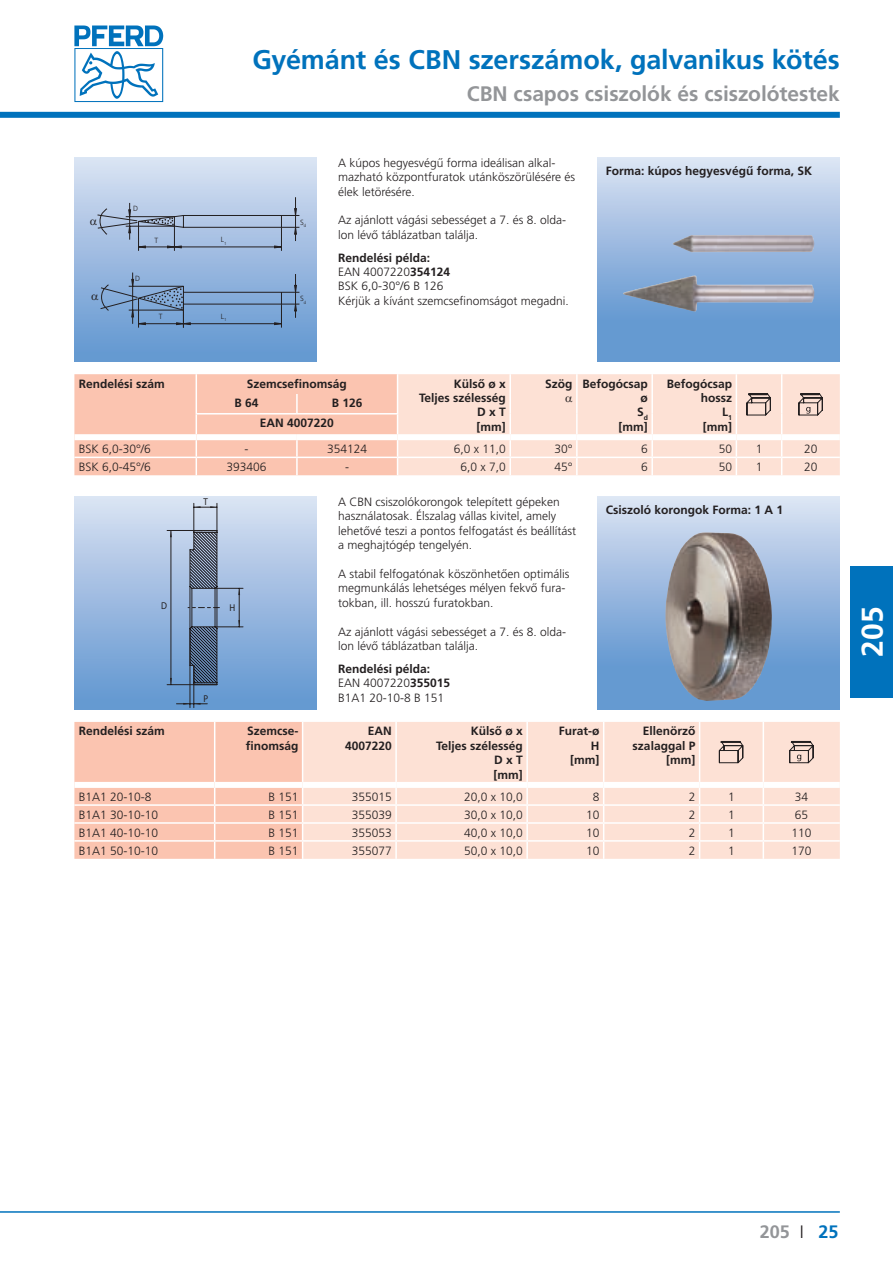
<style>
.page{position:relative;width:893px;height:1263px;background:#fff}
.page>*{position:absolute;margin:0;border:0;box-sizing:border-box;transform-origin:0 0}
.t1{font:700 30px "Frutiger";color:#fff}
.t2{font:700 27px "Frutiger CE";letter-spacing:-.005em;color:#0072bc}
.t3{font:700 21px "Frutiger CE";letter-spacing:-.005em;color:#939598}
.t4{font:700 18px "Frutiger";color:#939598}
.t5{font:700 18px "Frutiger CE";color:#0072bc}
.t6{font:300 12px/14.4px "Frutiger CE";color:#231f20}
.t7{font:700 12px/14.4px "Frutiger CE";color:#231f20;text-align:right}
.t8{font:9.9px "Myriad Pro";color:#231f20;scale:.9 1}
.t9{font:300 7.5px "Frutiger";color:#231f20}
.s1{font-weight:700}
.s2{font-weight:300;color:#231f20}
</style>
<div class="page">
<svg style="left:74px;top:26px;width:89px;height:76px"></svg>
<div style="left:850px;top:566px;width:43px;height:131px;background:#0072bc"></div>
<div style="left:0;top:112px;width:840px;height:6px;background:#0072bc"></div>
<hr style="left:0;top:1211px;width:840px;height:2px;background:#0072bc">
<svg style="left:597px;top:157px;width:243px;height:204px;background:#98b7dc"></svg>
<img style="left:623px;top:235px;width:191px;height:59px">
<div style="left:74px;top:157px;width:243px;height:204px;background:linear-gradient(to bottom,#dae2f2,#6095d0)"></div>
<svg style="left:597px;top:496px;width:243px;height:213px;background:#9abae0"></svg>
<img style="left:665px;top:532px;width:107px;height:169px">
<div style="left:303px;top:722px;width:537px;height:137px;background:#fde1d5"></div>
<hr style="left:395px;top:722px;width:2px;height:60px;background:#fff">
<hr style="left:526px;top:722px;width:2px;height:60px;background:#fff">
<hr style="left:603px;top:722px;width:1px;height:60px;background:#fff">
<hr style="left:699px;top:722px;width:1px;height:60px;background:#fff">
<hr style="left:763px;top:722px;width:1px;height:60px;background:#fff">
<hr style="left:303px;top:804px;width:93px;height:2px;background:#fff">
<hr style="left:396px;top:804px;width:131px;height:2px;background:#fff">
<hr style="left:527px;top:804px;width:77px;height:2px;background:#fff">
<hr style="left:604px;top:804px;width:96px;height:2px;background:#fff">
<hr style="left:700px;top:804px;width:63px;height:2px;background:#fff">
<hr style="left:763px;top:804px;width:77px;height:2px;background:#fff">
<hr style="left:303px;top:822px;width:93px;height:2px;background:#fff">
<hr style="left:396px;top:822px;width:131px;height:2px;background:#fff">
<hr style="left:527px;top:822px;width:77px;height:2px;background:#fff">
<hr style="left:604px;top:822px;width:96px;height:2px;background:#fff">
<hr style="left:700px;top:822px;width:63px;height:2px;background:#fff">
<hr style="left:763px;top:822px;width:77px;height:2px;background:#fff">
<hr style="left:303px;top:840px;width:93px;height:2px;background:#fff">
<svg style="left:74px;top:722px;width:229px;height:137px;background:#fbc6b3"></svg>
<hr style="left:396px;top:840px;width:131px;height:2px;background:#fff">
<svg style="left:395px;top:788px;width:2px;height:71px"></svg>
<hr style="left:527px;top:840px;width:77px;height:2px;background:#fff">
<svg style="left:526px;top:788px;width:2px;height:71px"></svg>
<hr style="left:604px;top:840px;width:96px;height:2px;background:#fff">
<svg style="left:603px;top:788px;width:1px;height:71px"></svg>
<hr style="left:700px;top:840px;width:63px;height:2px;background:#fff">
<svg style="left:699px;top:788px;width:1px;height:71px"></svg>
<hr style="left:763px;top:840px;width:77px;height:2px;background:#fff">
<svg style="left:763px;top:788px;width:1px;height:71px"></svg>
<div style="left:74px;top:782px;width:141px;height:6px;background:#fff"></div>
<div style="left:215px;top:782px;width:88px;height:6px;background:#fff"></div>
<div style="left:303px;top:782px;width:93px;height:6px;background:#fff"></div>
<div style="left:396px;top:782px;width:131px;height:6px;background:#fff"></div>
<div style="left:527px;top:782px;width:77px;height:6px;background:#fff"></div>
<div style="left:604px;top:782px;width:96px;height:6px;background:#fff"></div>
<div style="left:700px;top:782px;width:63px;height:6px;background:#fff"></div>
<div style="left:763px;top:782px;width:77px;height:6px;background:#fff"></div>
<svg style="left:719px;top:740px;width:25px;height:24px"></svg>
<svg style="left:789px;top:740px;width:25px;height:24px"></svg>
<div style="left:74px;top:496px;width:243px;height:213px;background:linear-gradient(to bottom,#dae2f2,#5f94cf)"></div>
<hr style="left:194px;top:665px;width:1px;height:43px;background:#231f20">
<hr style="left:190px;top:629px;width:1px;height:79px;background:#231f20">
<svg style="left:176px;top:703px;width:31px;height:2px"></svg>
<svg style="left:167px;top:503px;width:76px;height:182px;background:#8ba2c0"></svg>
<svg style="left:74px;top:374px;width:766px;height:101px;background:#fbd7c9"></svg>
<svg style="left:90px;top:197px;width:209px;height:131px;background:#91aed2"></svg>
<p class="t9" style="left:133px;top:204px;width:7px">D</p>
<p class="t9" style="left:135px;top:274px;width:7px">D</p>
<p class="t9" style="left:154px;top:236px;width:5px">T</p>
<p class="t9" style="left:159px;top:312px;width:5px">T</p>
<p class="t9" style="left:221px;top:235px;width:7px">L<sub>1</sub></p>
<p class="t9" style="left:221px;top:312px;width:7px">L<sub>1</sub></p>
<h2 class="t2" style="left:253px;top:44px;width:589px">Gyémánt és CBN szerszámok, galvanikus kötés</h2>
<h3 class="t3" style="left:467px;top:81px;width:375px">CBN csapos csiszolók és csiszolótestek</h3>
<p class="t9" style="left:300px;top:218px;width:8px">S<sub>d</sub></p>
<p class="t9" style="left:300px;top:295px;width:8px">S<sub>d</sub></p>
<p class="t6" style="left:338px;top:155px;width:239px">A kúpos hegyesvégű forma ideálisan alkal&shy;mazható központfuratok utánköszörülésére és élek letörésére.</p>
<p class="t6" style="left:338px;top:213px;width:230px">Az ajánlott vágási sebességet a 7. és 8. olda&shy;lon lévő táblázatban találja.</p>
<p class="t6" style="left:338px;top:250px;width:232px"><span class="s1">Rendelési példa:<br></span>EAN 4007220<span class="s1">354124<br></span>BSK 6,0-30°/6 B 126<br>Kérjük a kívánt szemcsefinomságot megadni.</p>
<p class="t7" style="left:606px;top:164px;width:208px">Forma: kúpos hegyesvégű forma, SK</p>
<p class="t7" style="left:79px;top:376px;width:88px">Rendelési szám</p>
<p class="t7" style="left:247px;top:376px;width:102px">Szemcsefinomság</p>
<p class="t7" style="left:419px;top:376px;width:88px">Külső ø x<br>Teljes szélesség<br>D x T<br>[mm]</p>
<p class="t7" style="left:545px;top:376px;width:104px">Szög Befogócsap ø<br>S<sub>d<br></sub>[mm]</p>
<p class="t7" style="left:667px;top:376px;width:67px">Befogócsap hossz<br>L<sub>1<br></sub>[mm]</p>
<p class="t7" style="left:235px;top:396px;width:26px">B 64</p>
<p class="t7" style="left:260px;top:393px;width:104px;line-height:19.8px;text-align:left;text-indent:72px">B 126<br>EAN 4007220</p>
<p class="t6" style="left:79px;top:442px;width:74px">BSK 6,0-30°/6</p>
<p class="t6" style="left:245px;top:442px;width:5px">-</p>
<p class="t6" style="left:327px;top:442px;width:42px">354124</p>
<p class="t6" style="left:454px;top:442px;width:54px">6,0 x 11,0</p>
<p class="t6" style="left:554px;top:442px;width:20px">30°</p>
<p class="t6" style="left:641px;top:442px;width:8px">6</p>
<p class="t6" style="left:719px;top:442px;width:15px">50</p>
<p class="t6" style="left:756px;top:442px;width:8px">1</p>
<p class="t6" style="left:804px;top:442px;width:15px">20</p>
<p class="t6" style="left:79px;top:459px;width:74px">BSK 6,0-45°/6</p>
<p class="t6" style="left:227px;top:459px;width:42px">393406</p>
<p class="t6" style="left:345px;top:459px;width:5px">-</p>
<p class="t6" style="left:461px;top:459px;width:47px">6,0 x 7,0</p>
<p class="t6" style="left:554px;top:459px;width:20px">45°</p>
<p class="t6" style="left:641px;top:459px;width:8px">6</p>
<p class="t6" style="left:719px;top:459px;width:15px">50</p>
<p class="t6" style="left:756px;top:459px;width:8px">1</p>
<p class="t6" style="left:804px;top:459px;width:15px">20</p>
<p class="t8" style="left:204px;top:495px;width:6px">T</p>
<p class="t8" style="left:161px;top:599px;width:8px">D</p>
<p class="t8" style="left:230px;top:602px;width:8px">H</p>
<p class="t8" style="left:203px;top:692px;width:7px">P</p>
<p class="t6" style="left:338px;top:494px;width:240px">A CBN csiszolókorongok telepített gépeken használatosak. Élszalag vállas kivitel, amely lehetővé teszi a pontos felfogatást és beállítást a meghajtógép tengelyén.</p>
<p class="t6" style="left:338px;top:566px;width:233px">A stabil felfogatónak köszönhetően optimális megmunkálás lehetséges mélyen fekvő fura&shy;tokban, ill. hosszú furatokban.</p>
<p class="t6" style="left:338px;top:624px;width:230px">Az ajánlott vágási sebességet a 7. és 8. olda&shy;lon lévő táblázatban találja.</p>
<p class="t6" style="left:338px;top:661px;width:114px"><span class="s1">Rendelési példa:<br></span>EAN 4007220<span class="s1">355015<br></span>B1A1 20-10-8 B 151</p>
<p class="t7" style="left:606px;top:503px;width:179px">Csiszoló korongok Forma: 1 A 1</p>
<p class="t7" style="left:79px;top:724px;width:88px">Rendelési szám</p>
<p class="t7" style="left:246px;top:724px;width:54px;text-align:left">Szemcse&shy;finomság</p>
<p class="t7" style="left:345px;top:724px;width:48px">EAN<br>4007220</p>
<p class="t7" style="left:436px;top:724px;width:88px">Külső ø x<br>Teljes szélesség<br>D x T<br>[mm]</p>
<p class="t7" style="left:559px;top:724px;width:42px">Furat-ø<br>H [mm]</p>
<p class="t7" style="left:633px;top:724px;width:64px">Ellenörző szalaggal P [mm]</p>
<p class="t6" style="left:79px;top:789px;width:74px">B1A1 20-10-8</p>
<p class="t6" style="left:268px;top:789px;width:32px">B 151</p>
<p class="t6" style="left:352px;top:789px;width:42px">355015</p>
<p class="t6" style="left:464px;top:789px;width:60px">20,0 x 10,0</p>
<p class="t6" style="left:593px;top:789px;width:8px">8</p>
<p class="t6" style="left:689px;top:789px;width:8px">2</p>
<p class="t6" style="left:728px;top:789px;width:8px">1</p>
<p class="t6" style="left:795px;top:789px;width:15px">34</p>
<p class="t6" style="left:79px;top:807px;width:81px">B1A1 30-10-10</p>
<p class="t6" style="left:268px;top:807px;width:32px">B 151</p>
<p class="t6" style="left:352px;top:807px;width:42px">355039</p>
<p class="t6" style="left:464px;top:807px;width:60px">30,0 x 10,0</p>
<p class="t6" style="left:586px;top:807px;width:15px">10</p>
<p class="t6" style="left:689px;top:807px;width:8px">2</p>
<p class="t6" style="left:728px;top:807px;width:8px">1</p>
<p class="t6" style="left:795px;top:807px;width:15px">65</p>
<p class="t6" style="left:79px;top:825px;width:81px">B1A1 40-10-10</p>
<p class="t6" style="left:268px;top:825px;width:32px">B 151</p>
<p class="t6" style="left:352px;top:825px;width:42px">355053</p>
<p class="t6" style="left:464px;top:825px;width:60px">40,0 x 10,0</p>
<p class="t6" style="left:586px;top:825px;width:15px">10</p>
<p class="t6" style="left:689px;top:825px;width:8px">2</p>
<p class="t6" style="left:728px;top:825px;width:8px">1</p>
<p class="t6" style="left:792px;top:825px;width:22px">110</p>
<p class="t6" style="left:79px;top:843px;width:81px">B1A1 50-10-10</p>
<p class="t6" style="left:268px;top:843px;width:32px">B 151</p>
<p class="t6" style="left:352px;top:843px;width:42px">355077</p>
<p class="t6" style="left:464px;top:843px;width:60px">50,0 x 10,0</p>
<p class="t6" style="left:586px;top:843px;width:15px">10</p>
<p class="t6" style="left:689px;top:843px;width:8px">2</p>
<p class="t6" style="left:728px;top:843px;width:8px">1</p>
<p class="t6" style="left:792px;top:843px;width:22px">170</p>
<h1 class="t1" style="left:855px;top:656px;width:52px;rotate:-90deg">205</h1>
<h3 class="t4" style="left:760px;top:1221px;width:46px">205 <span class="s2">I</span></h3>
<h3 class="t5" style="left:818px;top:1221px;width:21px">25</h3>
</div>
